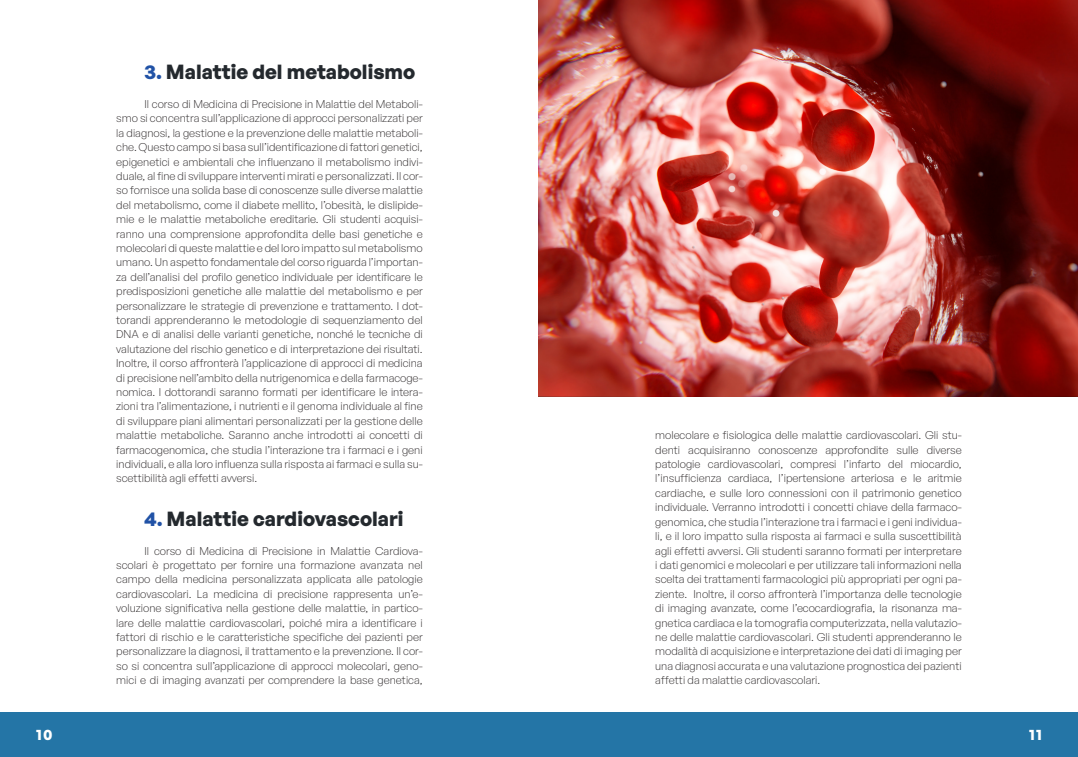
<style>
.page{position:relative;width:1078px;height:757px;background:#fff}
.page>*{position:absolute;margin:0;border:0;box-sizing:border-box;transform-origin:0 0}
.t1{font:700 20px "General Sans";color:#24292e}
.t2{font:700 15px "General Sans";color:#fff}
.t3{font:300 11px/14.4px "General Sans";color:#231f20;text-align:justify}
.s1{color:#2152a6}
</style>
<div class="page">
<div style="left:0;top:713px;width:1077px;height:44px;background:#2475a6"></div>
<img style="left:539px;top:0;width:538px;height:396px">
<p class="t1" style="left:145px;top:59px;width:272px"><span class="s1">3.</span> Malattie del metabolismo</p>
<p class="t3" style="left:116px;top:97px;width:308px;text-indent:28px">Il corso di Medicina di Precisione in Malattie del Metaboli&shy;smo si concentra sull’applicazione di approcci personalizzati per la diagnosi, la gestione e la prevenzione delle malattie metaboli&shy;che. Questo campo si basa sull’identificazione di fattori genetici, epigenetici e ambientali che influenzano il metabolismo indivi&shy;duale, al fine di sviluppare interventi mirati e personalizzati. Il cor&shy;so fornisce una solida base di conoscenze sulle diverse malattie del metabolismo, come il diabete mellito, l’obesità, le dislipide&shy;mie e le malattie metaboliche ereditarie. Gli studenti acquisi&shy;ranno una comprensione approfondita delle basi genetiche e molecolari di queste malattie e del loro impatto sul metabolismo umano. Un aspetto fondamentale del corso riguarda l’importan&shy;za dell’analisi del profilo genetico individuale per identificare le predisposizioni genetiche alle malattie del metabolismo e per personalizzare le strategie di prevenzione e trattamento. I dot&shy;torandi apprenderanno le metodologie di sequenziamento del DNA e di analisi delle varianti genetiche, nonché le tecniche di valutazione del rischio genetico e di interpretazione dei risultati.<br>Inoltre, il corso affronterà l’applicazione di approcci di medicina di precisione nell’ambito della nutrigenomica e della farmacoge&shy;nomica. I dottorandi saranno formati per identificare le intera&shy;zioni tra l’alimentazione, i nutrienti e il genoma individuale al fine di sviluppare piani alimentari personalizzati per la gestione delle malattie metaboliche. Saranno anche introdotti ai concetti di farmacogenomica, che studia l’interazione tra i farmaci e i geni individuali, e alla loro influenza sulla risposta ai farmaci e sulla su&shy;scettibilità agli effetti avversi.</p>
<p class="t1" style="left:145px;top:505px;width:260px"><span class="s1">4.</span> Malattie cardiovascolari</p>
<p class="t3" style="left:116px;top:543px;width:308px;text-indent:28px">Il corso di Medicina di Precisione in Malattie Cardiova&shy;scolari è progettato per fornire una formazione avanzata nel campo della medicina personalizzata applicata alle patologie cardiovascolari. La medicina di precisione rappresenta un’e&shy;voluzione significativa nella gestione delle malattie, in partico&shy;lare delle malattie cardiovascolari, poiché mira a identificare i fattori di rischio e le caratteristiche specifiche dei pazienti per personalizzare la diagnosi, il trattamento e la prevenzione. Il cor&shy;so si concentra sull’applicazione di approcci molecolari, geno&shy;mici e di imaging avanzati per comprendere la base genetica,</p>
<p class="t3" style="left:655px;top:428px;width:308px">molecolare e fisiologica delle malattie cardiovascolari. Gli stu&shy;denti acquisiranno conoscenze approfondite sulle diverse patologie cardiovascolari, compresi l’infarto del miocardio, l’insufficienza cardiaca, l’ipertensione arteriosa e le aritmie cardiache, e sulle loro connessioni con il patrimonio genetico individuale. Verranno introdotti i concetti chiave della farmaco&shy;genomica, che studia l’interazione tra i farmaci e i geni individua&shy;li, e il loro impatto sulla risposta ai farmaci e sulla suscettibilità agli effetti avversi. Gli studenti saranno formati per interpretare i dati genomici e molecolari e per utilizzare tali informazioni nella scelta dei trattamenti farmacologici più appropriati per ogni pa&shy;ziente. Inoltre, il corso affronterà l’importanza delle tecnologie di imaging avanzate, come l’ecocardiografia, la risonanza ma&shy;gnetica cardiaca e la tomografia computerizzata, nella valutazio&shy;ne delle malattie cardiovascolari. Gli studenti apprenderanno le modalità di acquisizione e interpretazione dei dati di imaging per una diagnosi accurata e una valutazione prognostica dei pazienti affetti da malattie cardiovascolari.</p>
<h2 class="t2" style="left:36px;top:725px;width:18px">10</h2>
<h2 class="t2" style="left:1028px;top:725px;width:14px">11</h2>
</div>
